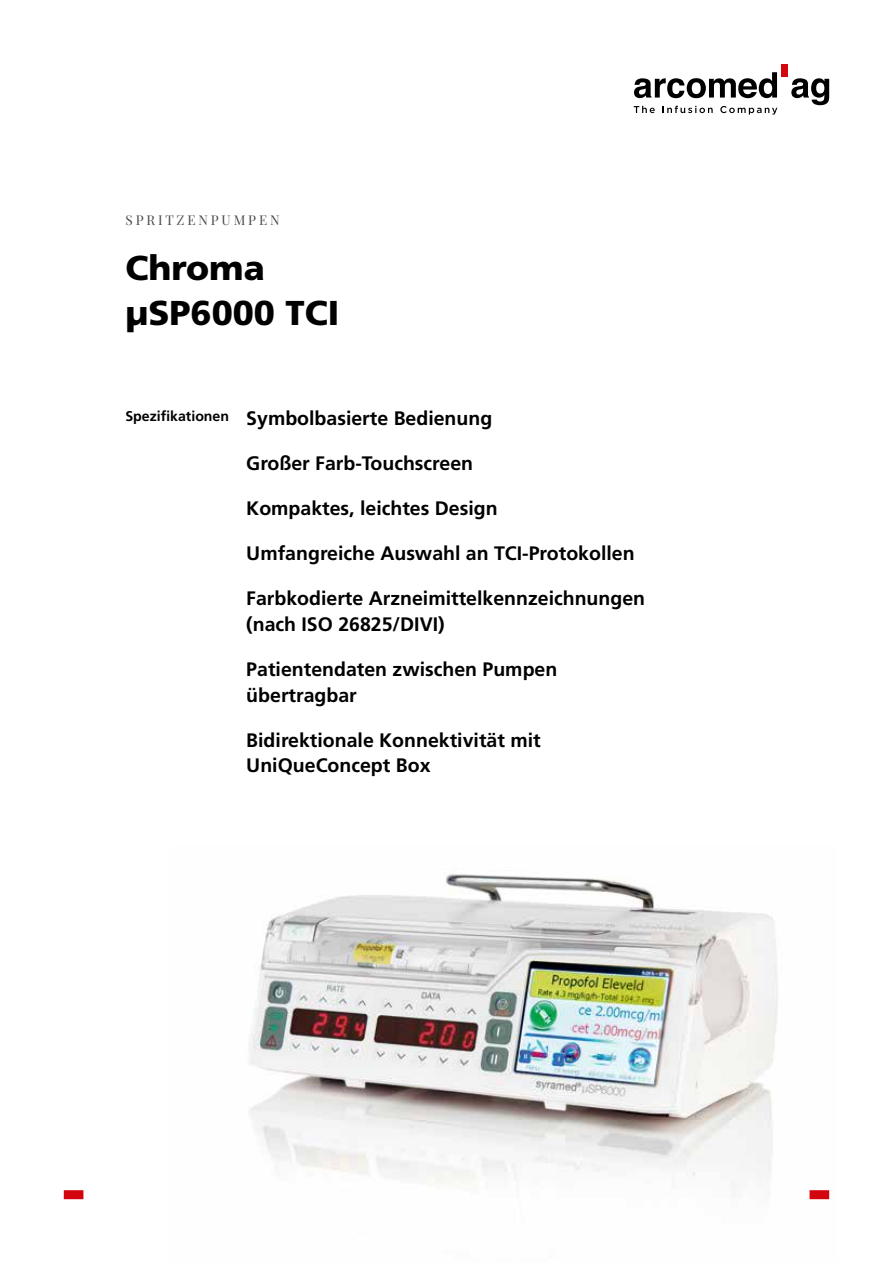
<style>
.page{position:relative;width:893px;height:1263px;background:#fff}
.page>*{position:absolute;margin:0;border:0;box-sizing:border-box;transform-origin:0 0}
.t1{font:900 34.5px/45px "Frutiger LT Std";color:#000}
.t2{font:700 19.5px/25.7px "Frutiger LT Std";color:#000}
.t3{font:700 14.1px "Frutiger LT Std";color:#000}
.t4{font:13.5px "Playfair Display";letter-spacing:.21em;color:#484847}
</style>
<div class="page">
<img style="left:249px;top:874px;width:581px;height:326px">
<div style="left:809px;top:1190px;width:20px;height:9px;background:#d3050f"></div>
<div style="left:64px;top:1190px;width:19px;height:9px;background:#d3050f"></div>
<svg style="left:634px;top:72px;width:143px;height:26px"></svg>
<svg style="left:791px;top:78px;width:38px;height:27px"></svg>
<svg style="left:634px;top:106px;width:21px;height:7px"></svg>
<svg style="left:663px;top:106px;width:50px;height:7px"></svg>
<svg style="left:720px;top:106px;width:57px;height:9px"></svg>
<div style="left:781px;top:64px;width:6px;height:12px;background:#d3050f"></div>
<p class="t4" style="left:126px;top:211px;width:156px">SPRITZENPUMPEN</p>
<h1 class="t1" style="left:125px;top:245px;width:215px">Chroma μSP6000 TCI</h1>
<p class="t3" style="left:125px;top:408px;width:105px">Spezifikationen</p>
<p class="t2" style="left:246px;top:406px;width:247px">Symbolbasierte Bedienung</p>
<p class="t2" style="left:246px;top:451px;width:228px">Großer Farb-Touchscreen</p>
<p class="t2" style="left:246px;top:496px;width:253px">Kompaktes, leichtes Design</p>
<p class="t2" style="left:246px;top:541px;width:390px">Umfangreiche Auswahl an TCI-Protokollen</p>
<p class="t2" style="left:246px;top:586px;width:400px">Farbkodierte Arzneimittelkennzeichnungen (nach ISO 26825/DIVI)</p>
<p class="t2" style="left:246px;top:656px;width:312px">Patientendaten zwischen Pumpen übertragbar</p>
<p class="t2" style="left:246px;top:727px;width:296px">Bidirektionale Konnektivität mit<br>UniQueConcept Box</p>
</div>
